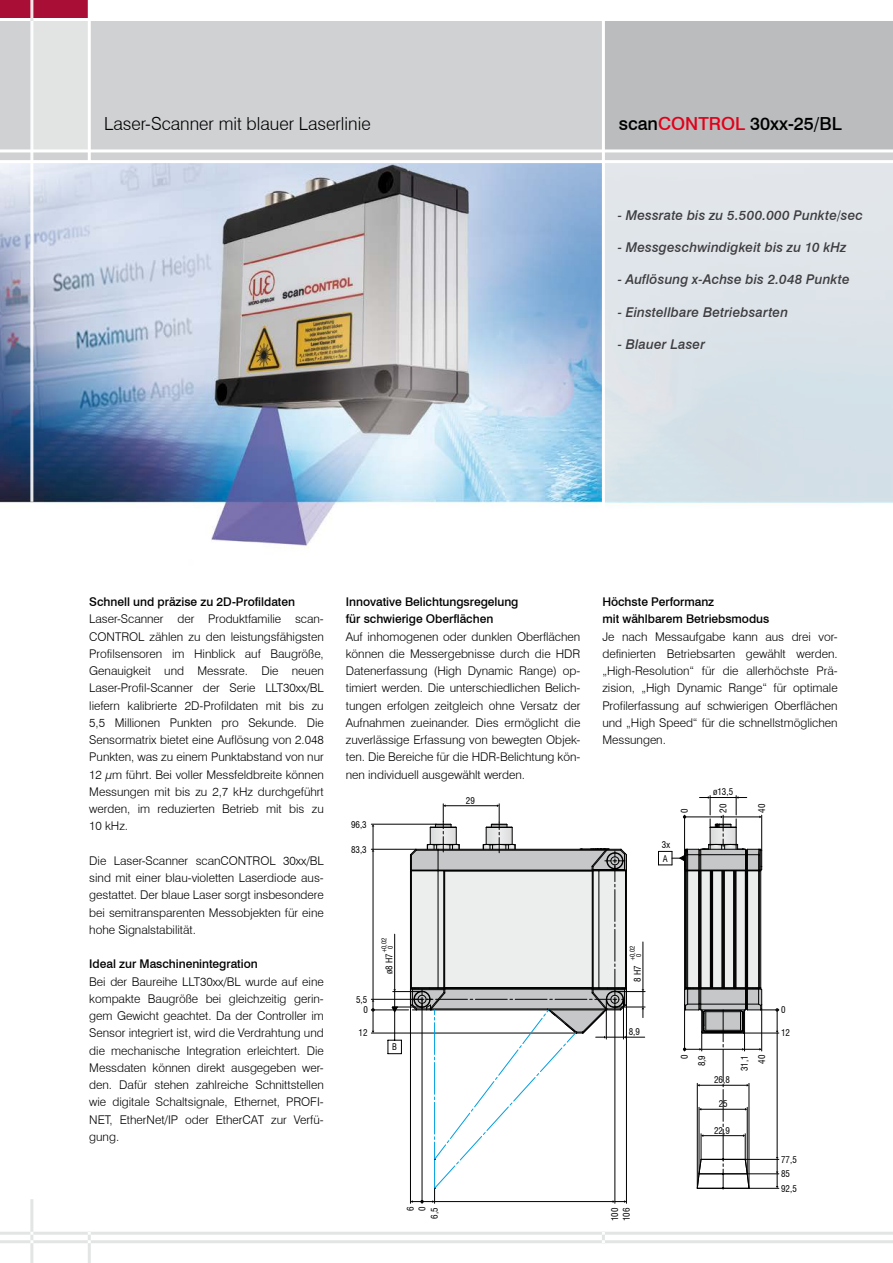
<style>
.page{position:relative;width:893px;height:1263px;background:#fff}
.page>*{position:absolute;margin:0;border:0;box-sizing:border-box;transform-origin:0 0}
.t1{font:300 18px "Swiss 721 BT";color:#000}
.t2{font:500 18px "Swiss 721 BT";color:#000}
.t3{font:italic 500 13.5px "Swiss 721 BT";letter-spacing:.01em;color:#3e3d40}
.t4{font:300 12px/17.2px "Swiss 721 BT";letter-spacing:-.005em;color:#000;text-align:justify}
.t5{font:500 12px/17.2px "Swiss 721 BT";letter-spacing:-.005em;color:#000}
.t6{font:condensed 9px/14.4px "Swiss 721 BT";color:#000;text-align:right}
.t7{font:condensed 6.45px/6.3px "Swiss 721 BT";color:#000}
.s1{color:#e2001a}
</style>
<div class="page">
<img style="left:0;top:163px;width:893px;height:386px">
<hr style="left:371px;top:999px;width:51px;height:1px;background:#000">
<hr style="left:371px;top:1033px;width:206px;height:1px;background:#000">
<hr style="left:371px;top:824px;width:65px;height:1px;background:#000">
<hr style="left:373px;top:851px;width:1px;height:148px;background:#000">
<svg style="left:372px;top:824px;width:2px;height:27px"></svg>
<hr style="left:371px;top:849px;width:45px;height:1px;background:#000">
<hr style="left:371px;top:1010px;width:38px;height:1px;background:#000">
<svg style="left:371px;top:999px;width:4px;height:34px"></svg>
<svg style="left:388px;top:804px;width:257px;height:399px"></svg>
<svg style="left:658px;top:795px;width:121px;height:394px"></svg>
<hr style="left:699px;top:1173px;width:48px;height:1px;background:#000">
<div style="left:602px;top:162px;width:291px;height:340px;background:#dde4e9"></div>
<div style="left:0;top:21px;width:893px;height:141px;background:linear-gradient(to right,#d7d8d9,#bcbebf)"></div>
<div style="left:32px;top:21px;width:57px;height:130px;background:#e2e3e3"></div>
<div style="left:0;top:0;width:89px;height:18px;background:#a90f36"></div>
<hr style="left:88px;top:0;width:3px;height:163px;background:#fff">
<hr style="left:602px;top:17px;width:3px;height:492px;background:#fff">
<hr style="left:0;top:149px;width:893px;height:3px;background:#fff">
<hr style="left:0;top:160px;width:893px;height:3px;background:#fff">
<hr style="left:0;top:1240px;width:893px;height:3px;background:#e3e4e4">
<hr style="left:30px;top:0;width:3px;height:502px;background:#e3e4e4">
<hr style="left:0;top:1232px;width:893px;height:3px;background:#e3e4e4">
<hr style="left:30px;top:1199px;width:3px;height:64px;background:#e3e4e4">
<hr style="left:88px;top:1232px;width:3px;height:31px;background:#e3e4e4">
<svg style="left:602px;top:1232px;width:3px;height:11px"></svg>
<h1 class="t1" style="left:104px;top:113px;width:268px">Laser-Scanner mit blauer Laserlinie</h1>
<h1 class="t2" style="left:619px;top:113px;width:224px">scan<span class="s1">CONTROL</span> 30xx-25/BL</h1>
<p class="t3" style="left:618px;top:207px;width:247px">- Messrate bis zu 5.500.000 Punkte/sec</p>
<p class="t3" style="left:618px;top:239px;width:230px">- Messgeschwindigkeit bis zu 10 kHz</p>
<p class="t3" style="left:618px;top:271px;width:234px">- Auflösung x-Achse bis 2.048 Punkte</p>
<p class="t3" style="left:618px;top:303px;width:172px">- Einstellbare Betriebsarten</p>
<p class="t3" style="left:618px;top:336px;width:89px">- Blauer Laser</p>
<p class="t5" style="left:89px;top:593px;width:207px">Schnell und präzise zu 2D-Profildaten</p>
<p class="t4" style="left:89px;top:610px;width:236px">Laser-Scanner der Produktfamilie scan-CONTROL zählen zu den leistungsfähigsten Profilsensoren im Hinblick auf Baugröße, Genauigkeit und Messrate. Die neuen Laser-Profil-Scanner der Serie LLT30xx/BL liefern kalibrierte 2D-Profildaten mit bis zu 5,5 Millionen Punkten pro Sekunde. Die Sensormatrix bietet eine Auflösung von 2.048<br>Punkten, was zu einem Punktabstand von nur 12 µm führt. Bei voller Messfeldbreite können Messungen mit bis zu 2,7 kHz durchgeführt werden, im reduzierten Betrieb mit bis zu 10 kHz.</p>
<p class="t4" style="left:89px;top:852px;width:236px">Die Laser-Scanner scanCONTROL 30xx/BL sind mit einer blau-violetten Laserdiode aus&shy;gestattet. Der blaue Laser sorgt insbesondere bei semitransparenten Messobjekten für eine hohe Signalstabilität.</p>
<p class="t5" style="left:89px;top:955px;width:170px">Ideal zur Maschinenintegration</p>
<p class="t4" style="left:89px;top:973px;width:236px">Bei der Baureihe LLT30xx/BL wurde auf eine kompakte Baugröße bei gleichzeitig gerin&shy;gem Gewicht geachtet. Da der Controller im Sensor integriert ist, wird die Verdrahtung und die mechanische Integration erleichtert. Die Messdaten können direkt ausgegeben wer&shy;den. Dafür stehen zahlreiche Schnittstellen wie digitale Schaltsignale, Ethernet, PROFI-NET, EtherNet/IP oder EtherCAT zur Verfü&shy;gung.</p>
<p class="t5" style="left:346px;top:593px;width:174px">Innovative Belichtungsregelung für schwierige Oberflächen</p>
<p class="t4" style="left:346px;top:627px;width:236px">Auf inhomogenen oder dunklen Oberflächen können die Messergebnisse durch die HDR Datenerfassung (High Dynamic Range) op&shy;timiert werden. Die unterschiedlichen Belich&shy;tungen erfolgen zeitgleich ohne Versatz der Aufnahmen zueinander. Dies ermöglicht die zuverlässige Erfassung von bewegten Objek&shy;ten. Die Bereiche für die HDR-Belichtung kön&shy;nen individuell ausgewählt werden.</p>
<p class="t6" style="left:351px;top:817px;width:17px">96,3</p>
<p class="t6" style="left:351px;top:842px;width:17px">83,3</p>
<p class="t6" style="left:466px;top:793px;width:10px">29</p>
<p class="t5" style="left:602px;top:593px;width:168px">Höchste Performanz<br>mit wählbarem Betriebsmodus</p>
<p class="t4" style="left:602px;top:628px;width:237px">Je nach Messaufgabe kann aus drei vor&shy;definierten Betriebsarten gewählt werden. „High-Resolution“ für die allerhöchste Prä&shy;zision, „High Dynamic Range“ für optimale Profilerfassung auf schwierigen Oberflächen und „High Speed“ für die schnellstmöglichen Messungen.</p>
<p class="t6" style="left:713px;top:785px;width:22px">ø13,5</p>
<p class="t6" style="left:677px;top:813px;width:6px;rotate:-90deg">0</p>
<p class="t6" style="left:716px;top:813px;width:10px;rotate:-90deg">20</p>
<p class="t6" style="left:755px;top:813px;width:10px;rotate:-90deg">40</p>
<p class="t6" style="left:662px;top:837px;width:10px">3x</p>
<p class="t6" style="left:663px;top:851px;width:6px">A</p>
<p class="t6" style="left:356px;top:992px;width:13px">5,5</p>
<p class="t6" style="left:364px;top:1003px;width:6px">0</p>
<p class="t6" style="left:359px;top:1026px;width:10px">12</p>
<p class="t7" style="left:381px;top:949px;width:13px;text-indent:-4px;rotate:-90deg">+0,02<br>0</p>
<p class="t6" style="left:382px;top:974px;width:22px;rotate:-90deg">ø8 H7</p>
<p class="t6" style="left:392px;top:1040px;width:6px">B</p>
<p class="t7" style="left:629px;top:957px;width:13px;text-indent:-4px;rotate:-90deg">+0,02<br>0</p>
<p class="t6" style="left:630px;top:982px;width:18px;rotate:-90deg">8 H7</p>
<p class="t6" style="left:629px;top:1025px;width:13px">8,9</p>
<p class="t6" style="left:676px;top:1066px;width:13px;line-height:17.1px;rotate:-90deg">0<br>8,9</p>
<p class="t6" style="left:736px;top:1071px;width:18px;line-height:17.1px;rotate:-90deg">31,1<br>40</p>
<p class="t6" style="left:714px;top:1073px;width:17px">26,8</p>
<p class="t6" style="left:719px;top:1097px;width:10px">25</p>
<p class="t6" style="left:714px;top:1123px;width:17px">22,9</p>
<p class="t6" style="left:781px;top:1003px;width:6px">0</p>
<p class="t6" style="left:781px;top:1026px;width:10px">12</p>
<p class="t6" style="left:781px;top:1152px;width:17px;text-align:left">77,5<br>85<br>92,5</p>
<p class="t6" style="left:403px;top:1211px;width:6px;rotate:-90deg">6</p>
<p class="t6" style="left:609px;top:1221px;width:15px;line-height:11.6px;text-align:left;rotate:-90deg">100<br>106</p>
<p class="t6" style="left:416px;top:1218px;width:13px;line-height:12.6px;rotate:-90deg">0<br>6,5</p>
</div>
